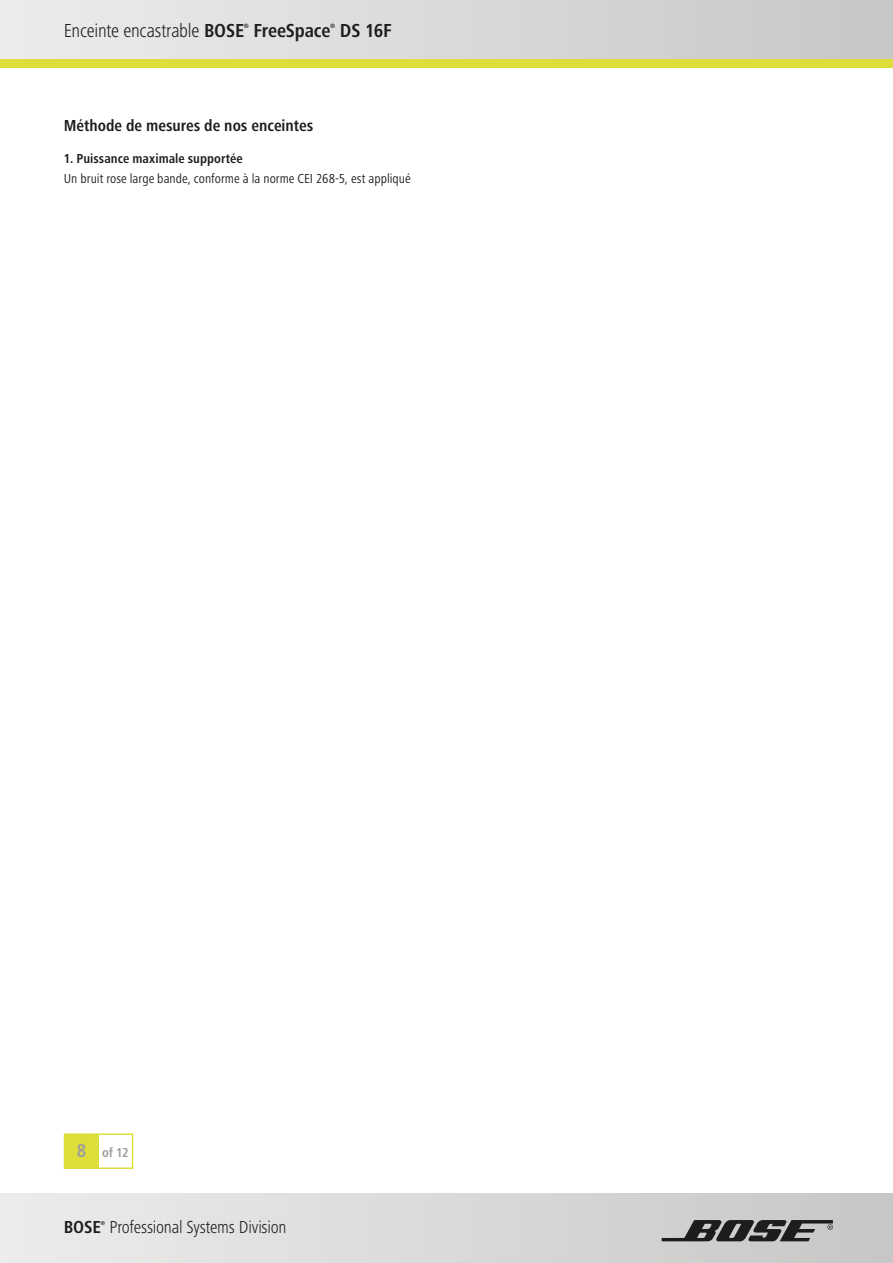
<style>
.page{position:relative;width:893px;height:1263px;background:#fff}
.page>*{position:absolute;margin:0;border:0;box-sizing:border-box;transform-origin:0 0}
.t1{font:300 condensed 19.5px "Frutiger Next LTW1 G";letter-spacing:-.015em;color:#1d1d1b}
.t2{font:700 condensed 19.5px "Frutiger Next LTW1 G";letter-spacing:-.01em;color:#1d1d1b}
.t3{font:300 condensed 18px "Frutiger Next LTW1 G";letter-spacing:-.015em;color:#1d1d1b}
.t4{font:700 condensed 18px "Frutiger Next LTW1 G";color:#1d1d1b}
.t5{font:700 condensed 16.5px "Frutiger Next LTW1 G";color:#1d1d1b}
.t6{font:condensed 13.5px "Frutiger Next LTW1 G";letter-spacing:.005em;color:#1d1d1b}
.t7{font:700 condensed 13.5px "Frutiger Next LTW1 G";letter-spacing:.005em;color:#1d1d1b}
.t8{font:700 condensed 13.5px "Frutiger Next LTW1 G";color:#9d9d9c}
.t9{font:700 condensed 6.45px "Frutiger Next LTW1 G";color:#1d1d1b}
.t10{font:700 condensed 6px "Frutiger Next LTW1 G";color:#1d1d1b}
.s1{font-weight:700}
.s2{font-size:19.5px}
</style>
<div class="page">
<div style="left:0;top:0;width:893px;height:60px;background:linear-gradient(to right,#ececec,#c7c7c7)"></div>
<div style="left:0;top:60px;width:893px;height:8px;background:#ddde3a"></div>
<div style="left:0;top:1194px;width:893px;height:69px;background:linear-gradient(to right,#ececec,#c7c7c7)"></div>
<svg style="left:662px;top:1220px;width:171px;height:21px;background:#676665"></svg>
<div style="left:65px;top:1134px;width:34px;height:34px;background:#ddde3a"></div>
<div style="left:64px;top:1133px;width:69px;height:36px;border:2px solid #ddde3a"></div>
<h1 class="t1" style="left:64px;top:20px;width:182px">Enceinte encastrable <span class="s1">BOSE</span></h1>
<p class="t9" style="left:244px;top:22px;width:7px">®</p>
<h1 class="t2" style="left:254px;top:20px;width:78px">FreeSpace</h1>
<p class="t9" style="left:330px;top:22px;width:7px">®</p>
<h1 class="t2" style="left:340px;top:20px;width:54px">DS 16F</h1>
<p class="t5" style="left:64px;top:116px;width:251px">Méthode de mesures de nos enceintes</p>
<p class="t7" style="left:64px;top:151px;width:180px">1. Puissance maximale supportée</p>
<p class="t6" style="left:64px;top:171px;width:348px">Un bruit rose large bande, conforme à la norme CEI 268-5, est appliqué</p>
<p class="t8" style="left:77px;top:1144px;width:53px"><span class="s2">8</span> of 12</p>
<h2 class="t4" style="left:64px;top:1217px;width:39px">BOSE</h2>
<p class="t10" style="left:101px;top:1219px;width:6px">®</p>
<h2 class="t3" style="left:110px;top:1217px;width:179px">Professional Systems Division</h2>
</div>
